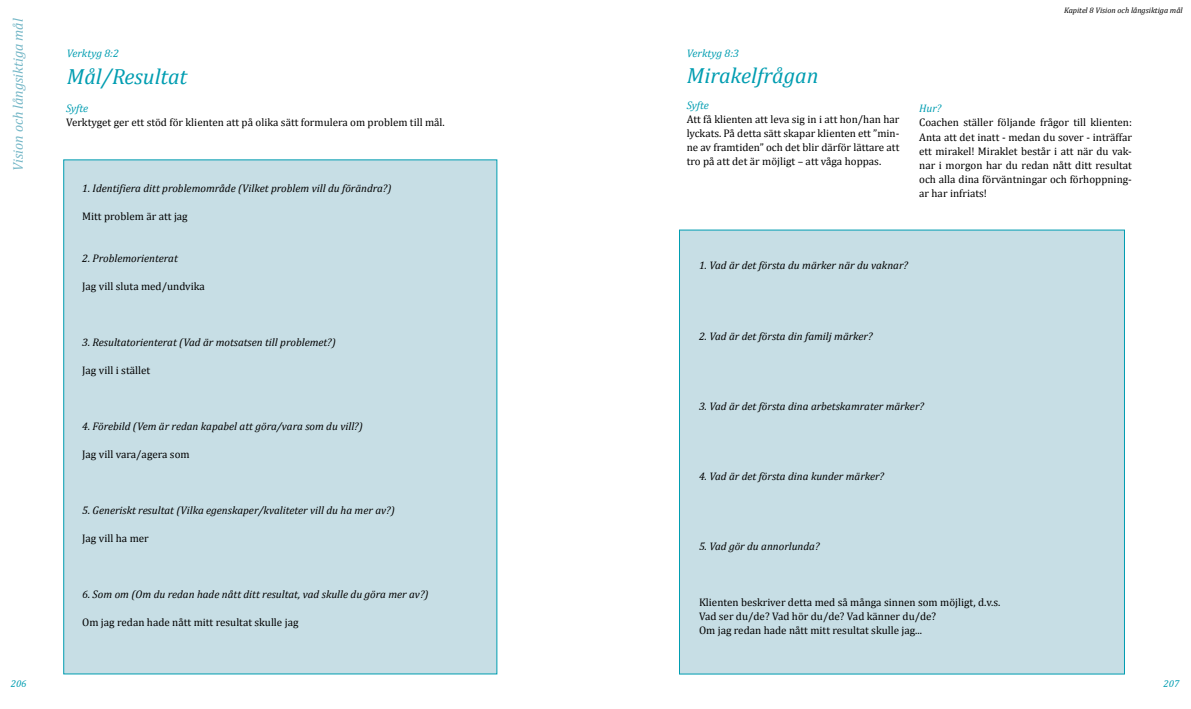
<style>
.page{position:relative;width:1191px;height:709px;background:#fff}
.page>*{position:absolute;margin:0;border:0;box-sizing:border-box;transform-origin:0 0}
.t1{font:italic 22px "Cambria";color:#009db1}
.t2{font:italic 14px "Cambria";color:#75b7c7}
.t3{font:11px/14px "Cambria";color:#000;text-align:justify}
.t4{font:italic 11px "Cambria";color:#000}
.t5{font:italic 11px "Cambria";letter-spacing:-.005em;color:#009db1}
.t6{font:italic 10px "Cambria";color:#009db1}
.t7{font:italic 8px "Cambria";color:#000}
</style>
<div class="page">
<div style="left:63px;top:159px;width:434px;height:515px;background:#c7dee5"></div>
<div style="left:679px;top:230px;width:445px;height:444px;background:#c7dee5"></div>
<p class="t2" style="left:10px;top:171px;width:154px;rotate:-90deg">Vision och långsiktiga mål</p>
<p class="t5" style="left:67px;top:47px;width:54px">Verktyg 8:2</p>
<h1 class="t1" style="left:67px;top:63px;width:122px">Mål/Resultat</h1>
<p class="t5" style="left:66px;top:102px;width:24px">Syfte</p>
<p class="t3" style="left:66px;top:115px;width:380px">Verktyget ger ett stöd för klienten att på olika sätt formulera om problem till mål.</p>
<p class="t4" style="left:82px;top:182px;width:311px">1. Identifiera ditt problemområde (Vilket problem vill du förändra?)</p>
<p class="t3" style="left:82px;top:209px;width:107px">Mitt problem är att jag</p>
<p class="t4" style="left:82px;top:252px;width:97px">2. Problemorienterat</p>
<p class="t3" style="left:82px;top:279px;width:124px">Jag vill sluta med/undvika</p>
<p class="t4" style="left:82px;top:336px;width:255px">3. Resultatorienterat (Vad är motsatsen till problemet?)</p>
<p class="t3" style="left:82px;top:363px;width:69px">Jag vill i stället</p>
<p class="t4" style="left:82px;top:420px;width:282px">4. Förebild (Vem är redan kapabel att göra/vara som du vill?)</p>
<p class="t3" style="left:82px;top:447px;width:109px">Jag vill vara/agera som</p>
<p class="t4" style="left:82px;top:504px;width:314px">5. Generiskt resultat (Vilka egenskaper/kvaliteter vill du ha mer av?)</p>
<p class="t3" style="left:82px;top:531px;width:68px">Jag vill ha mer</p>
<p class="t4" style="left:82px;top:588px;width:348px">6. Som om (Om du redan hade nått ditt resultat, vad skulle du göra mer av?)</p>
<p class="t3" style="left:82px;top:615px;width:218px">Om jag redan hade nått mitt resultat skulle jag</p>
<p class="t5" style="left:687px;top:46px;width:54px">Verktyg 8:3</p>
<h1 class="t1" style="left:687px;top:62px;width:133px">Mirakelfrågan</h1>
<p class="t5" style="left:686px;top:99px;width:24px">Syfte</p>
<p class="t3" style="left:686px;top:113px;width:214px">Att få klienten att leva sig in i att hon/han har lyckats. På detta sätt skapar klienten ett ”min&shy;ne av framtiden” och det blir därför lättare att tro på att det är möjligt – att våga hoppas.</p>
<p class="t7" style="left:1064px;top:5px;width:120px">Kapitel 8 Vision och långsiktiga mål</p>
<p class="t5" style="left:919px;top:102px;width:24px">Hur?</p>
<p class="t3" style="left:919px;top:116px;width:214px">Coachen ställer följande frågor till klienten:<br>Anta att det inatt - medan du sover - inträffar ett mirakel! Miraklet består i att när du vak&shy;nar i morgon har du redan nått ditt resultat och alla dina förväntningar och förhoppning&shy;ar har infriats!</p>
<p class="t4" style="left:699px;top:259px;width:210px">1. Vad är det första du märker när du vaknar?</p>
<p class="t4" style="left:699px;top:329px;width:175px">2. Vad är det första din familj märker?</p>
<p class="t4" style="left:699px;top:399px;width:226px">3. Vad är det första dina arbetskamrater märker?</p>
<p class="t4" style="left:699px;top:469px;width:187px">4. Vad är det första dina kunder märker?</p>
<p class="t4" style="left:699px;top:539px;width:122px">5. Vad gör du annorlunda?</p>
<p class="t3" style="left:699px;top:595px;width:303px;text-align:left">Klienten beskriver detta med så många sinnen som möjligt, d.v.s.<br>Vad ser du/de? Vad hör du/de? Vad känner du/de?<br>Om jag redan hade nått mitt resultat skulle jag...</p>
<p class="t6" style="left:11px;top:678px;width:17px">206</p>
<p class="t6" style="left:1163px;top:678px;width:17px">207</p>
</div>
